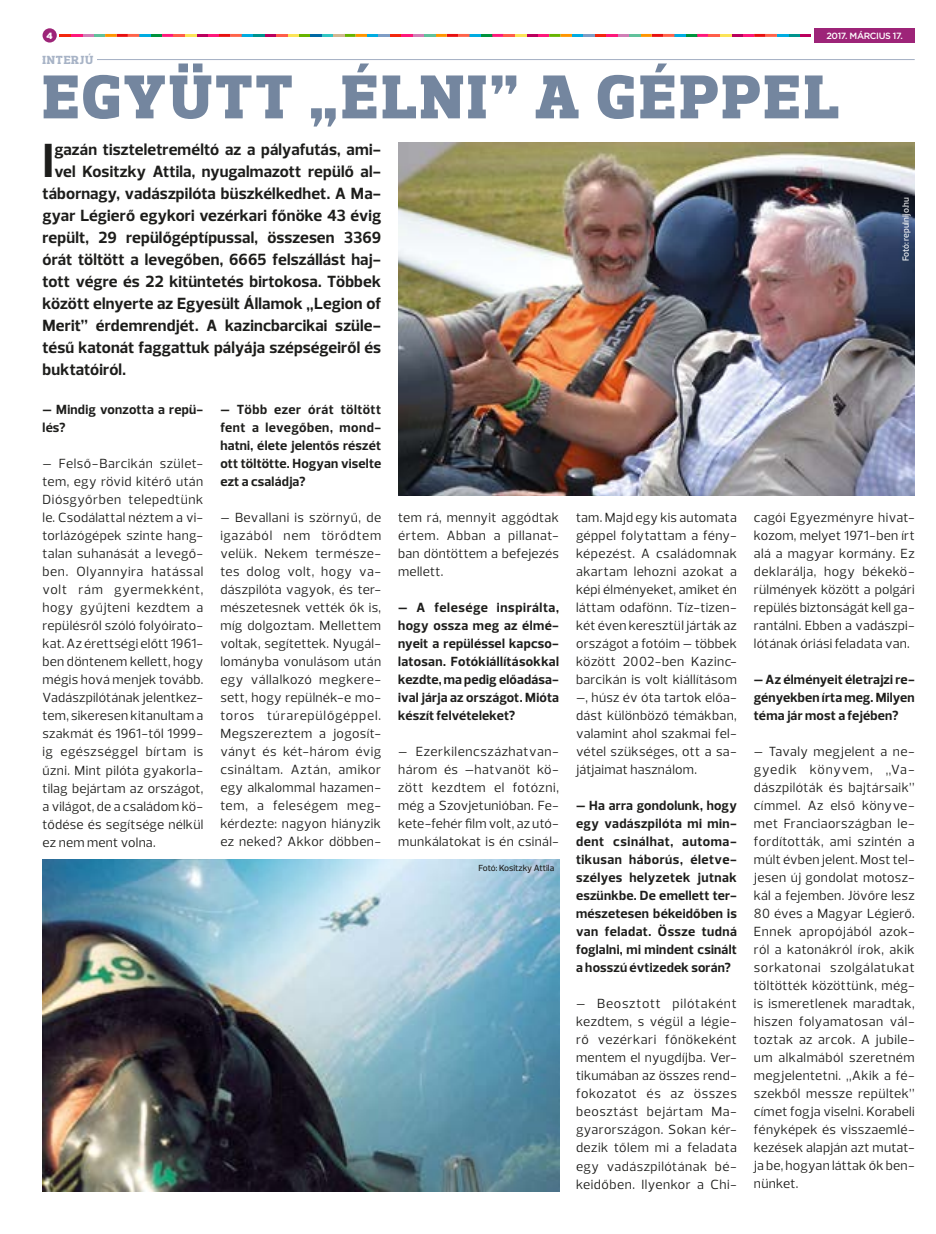
<style>
.page{position:relative;width:936px;height:1234px;background:#fff}
.page>*{position:absolute;margin:0;border:0;box-sizing:border-box;transform-origin:0 0}
.t1{font:900 63px "Prelo Slab";letter-spacing:.06em;color:#74869f}
.t2{font:700 48.75px "Prelo";color:#1d1d1b}
.t3{font:700 16.5px "Prelo";letter-spacing:.005em;color:#1d1d1b}
.t4{font:13.5px/18px "Prelo";letter-spacing:.02em;color:#1d1d1b;text-align:justify}
.t5{font:700 13.5px/18px "Prelo";letter-spacing:.015em;color:#1d1d1b;text-align:justify}
.t6{font:800 12px "Prelo Slab";letter-spacing:.065em;color:#a7b3c6}
.t7{font:500 9px "Prelo";color:#1d1d1b}
.t8{font:500 9px "Prelo";color:#fff}
.t9{font:500 9px "Gotham";letter-spacing:-.04em;color:#fff}
.t10{font:900 9px "Gotham";color:#fff}
</style>
<div class="page">
<svg style="left:60px;top:34px;width:751px;height:3px;background:#ad6f68"></svg>
<div style="left:43px;top:28px;width:14px;height:15px;background:#9d2478;border-radius:50%"></div>
<div style="left:814px;top:28px;width:100px;height:15px;background:#9d2478"></div>
<hr style="left:43px;top:59px;width:871px;height:1px;background:#a7b3c6">
<div style="left:43px;top:56px;width:54px;height:6px;background:#fff"></div>
<img style="left:398px;top:142px;width:516px;height:353px">
<img style="left:43px;top:859px;width:516px;height:332px">
<p class="t10" style="left:47px;top:29px;width:8px">4</p>
<p class="t9" style="left:826px;top:29px;width:78px">2017. MÁRCIUS 17.</p>
<p class="t6" style="left:43px;top:53px;width:52px">INTERJÚ</p>
<h1 class="t1" style="left:43px;top:58px;width:797px">EGYÜTT „ÉLNI” A GÉPPEL</h1>
<h2 class="t2" style="left:43px;top:130px;width:13px">I</h2>
<p class="t3" style="left:54px;top:139px;width:328px">gazán tiszteletreméltó az a pályafutás, ami-</p>
<p class="t3" style="left:54px;top:161px;width:328px">vel Kositzky Attila, nyugalmazott repülő al-</p>
<p class="t3" style="left:43px;top:183px;width:340px">tábornagy, vadászpilóta büszkélkedhet. A Ma-</p>
<p class="t3" style="left:43px;top:205px;width:340px">gyar Légierő egykori vezérkari főnöke 43 évig</p>
<p class="t3" style="left:43px;top:227px;width:340px">repült, 29 repülőgéptípussal, összesen 3369</p>
<p class="t3" style="left:43px;top:249px;width:340px">órát töltött a levegőben, 6665 felszállást haj-</p>
<p class="t3" style="left:43px;top:271px;width:340px">tott végre és 22 kitüntetés birtokosa. Többek</p>
<p class="t3" style="left:43px;top:293px;width:340px">között elnyerte az Egyesült Államok „Legion of</p>
<p class="t3" style="left:43px;top:315px;width:340px">Merit” érdemrendjét. A kazincbarcikai szüle-</p>
<p class="t3" style="left:43px;top:337px;width:340px">tésű katonát faggattuk pályája szépségeiről és</p>
<p class="t3" style="left:43px;top:359px;width:85px">buktatóiról.</p>
<p class="t5" style="left:43px;top:401px;width:162px">– Mindig vonzotta a repü&shy;lés?</p>
<p class="t4" style="left:43px;top:455px;width:162px">– Felső-Barcikán szület&shy;tem, egy rövid kitérő után Diósgyőrben telepedtünk le. Csodálattal néztem a vi&shy;torlázógépek szinte hang&shy;talan suhanását a levegő&shy;ben. Olyannyira hatással volt rám gyermekként, hogy gyűjteni kezdtem a repülésről szóló folyóirato&shy;kat. Az érettségi előtt 1961- ben döntenem kellett, hogy mégis hová menjek tovább.<br>Vadászpilótának jelentkez&shy;tem, sikeresen kitanultam a szakmát és 1961-től 1999- ig egészséggel bírtam is űzni. Mint pilóta gyakorla&shy;tilag bejártam az országot, a világot, de a családom kö&shy;tődése és segítsége nélkül ez nem ment volna.</p>
<p class="t5" style="left:220px;top:400px;width:162px">– Több ezer órát töltött fent a levegőben, mond&shy;hatni, élete jelentős részét ott töltötte. Hogyan viselte ezt a családja?</p>
<p class="t4" style="left:220px;top:508px;width:162px">– Bevallani is szörnyű, de igazából nem törődtem velük. Nekem természe&shy;tes dolog volt, hogy va&shy;dászpilóta vagyok, és ter&shy;mészetesnek vették ők is, míg dolgoztam. Mellettem voltak, segítettek. Nyugál&shy;lományba vonulásom után egy vállalkozó megkere&shy;sett, hogy repülnék-e mo&shy;toros túrarepülőgéppel.<br>Megszereztem a jogosít&shy;ványt és két-három évig csináltam. Aztán, amikor egy alkalommal hazamen&shy;tem, a feleségem meg&shy;kérdezte: nagyon hiányzik ez neked? Akkor döbben-</p>
<p class="t4" style="left:398px;top:508px;width:162px">tem rá, mennyit aggódtak értem. Abban a pillanat&shy;ban döntöttem a befejezés mellett.</p>
<p class="t5" style="left:398px;top:598px;width:162px">– A felesége inspirálta, hogy ossza meg az élmé&shy;nyeit a repüléssel kapcso&shy;latosan. Fotókiállításokkal kezdte, ma pedig előadása&shy;ival járja az országot. Mióta készít felvételeket?</p>
<p class="t4" style="left:398px;top:742px;width:162px">– Ezerkilencszázhatvan&shy;három és –hatvanöt kö&shy;zött kezdtem el fotózni, még a Szovjetunióban. Fe&shy;kete-fehér film volt, az utó&shy;munkálatokat is én csinál-</p>
<p class="t7" style="left:478px;top:861px;width:77px">Fotó: Kositzky Attila</p>
<p class="t8" style="left:900px;top:261px;width:66px;rotate:-90deg">Fotó: repulnijo.hu</p>
<p class="t4" style="left:576px;top:508px;width:162px">tam. Majd egy kis automata géppel folytattam a fény&shy;képezést. A családomnak akartam lehozni azokat a képi élményeket, amiket én láttam odafönn. Tíz-tizen&shy;két éven keresztül járták az országot a fotóim – többek között 2002-ben Kazinc&shy;barcikán is volt kiállításom –, húsz év óta tartok előa&shy;dást különböző témákban, valamint ahol szakmai fel&shy;vétel szükséges, ott a sa&shy;játjaimat használom.</p>
<p class="t5" style="left:576px;top:796px;width:162px">– Ha arra gondolunk, hogy egy vadászpilóta mi min&shy;dent csinálhat, automa&shy;tikusan háborús, életve&shy;szélyes helyzetek jutnak eszünkbe. De emellett ter&shy;mészetesen békeidőben is van feladat. Össze tudná foglalni, mi mindent csinált a hosszú évtizedek során?</p>
<p class="t4" style="left:576px;top:994px;width:162px">– Beosztott pilótaként kezdtem, s végül a légie&shy;rő vezérkari főnökeként mentem el nyugdíjba. Ver&shy;tikumában az összes rend&shy;fokozatot és az összes beosztást bejártam Ma&shy;gyarországon. Sokan kér&shy;dezik tőlem mi a feladata egy vadászpilótának bé&shy;keidőben. Ilyenkor a Chi-</p>
<p class="t4" style="left:753px;top:508px;width:162px">cagói Egyezményre hivat&shy;kozom, melyet 1971-ben írt alá a magyar kormány. Ez deklarálja, hogy békekö&shy;rülmények között a polgári repülés biztonságát kell ga&shy;rantálni. Ebben a vadászpi&shy;lótának óriási feladata van.</p>
<p class="t5" style="left:753px;top:670px;width:162px">– Az élményeit életrajzi re&shy;gényekben írta meg. Milyen téma jár most a fejében?</p>
<p class="t4" style="left:753px;top:742px;width:162px">– Tavaly megjelent a ne&shy;gyedik könyvem, „Va&shy;dászpilóták és bajtársaik” címmel. Az első könyve&shy;met Franciaországban le&shy;fordították, ami szintén a múlt évben jelent. Most tel&shy;jesen új gondolat motosz&shy;kál a fejemben. Jövőre lesz 80 éves a Magyar Légierő.<br>Ennek apropójából azok&shy;ról a katonákról írok, akik sorkatonai szolgálatukat töltötték közöttünk, még&shy;is ismeretlenek maradtak, hiszen folyamatosan vál&shy;toztak az arcok. A jubile&shy;um alkalmából szeretném megjelentetni. „Akik a fé&shy;szekből messze repültek” címet fogja viselni. Korabeli fényképek és visszaemlé&shy;kezések alapján azt mutat&shy;ja be, hogyan láttak ők ben&shy;nünket.</p>
</div>
